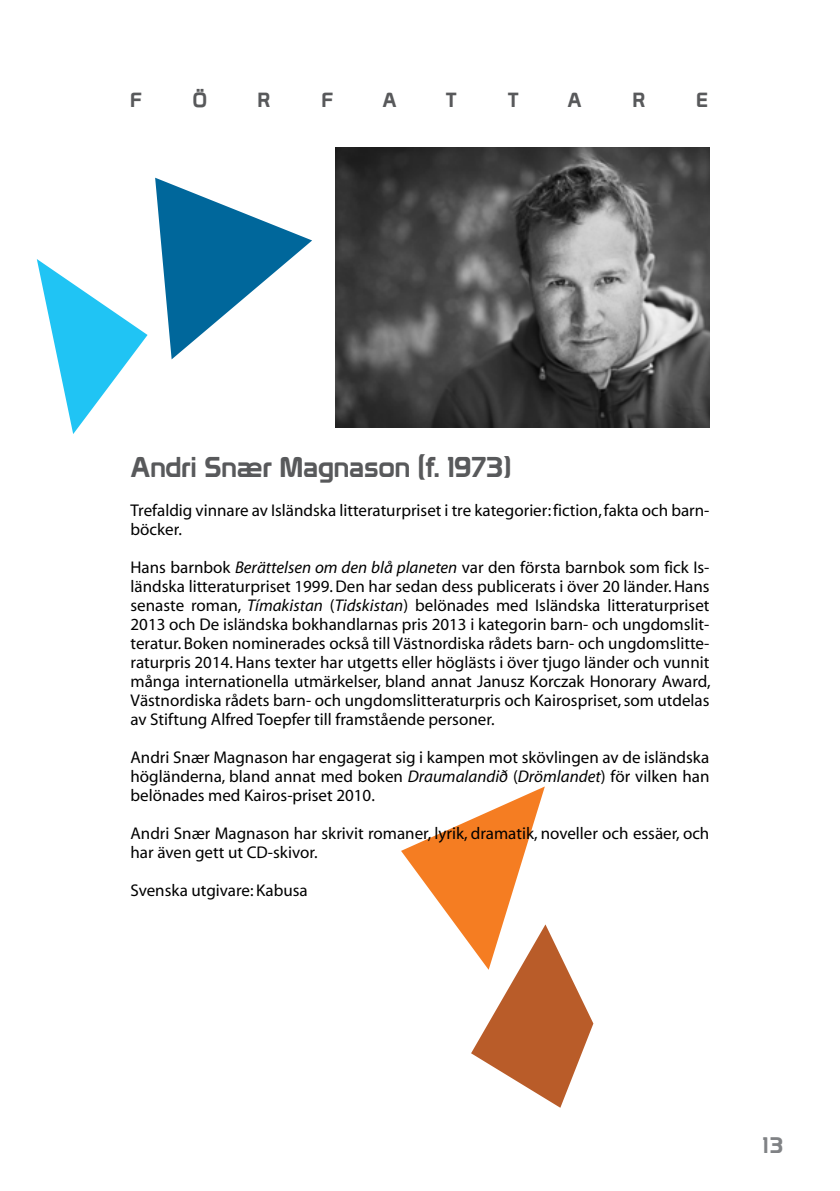
<style>
.page{position:relative;width:840px;height:1191px;background:#fff}
.page>*{position:absolute;margin:0;border:0;box-sizing:border-box;transform-origin:0 0}
.t1{font:28px "Prototype";color:#58595b}
.t2{font:22px "Prototype";color:#808285}
.t3{font:20px "Prototype";color:#58595b}
.t4{font:17px/19px "Myriad";color:#000}
.s1{font-style:italic}
</style>
<div class="page">
<svg style="left:37px;top:259px;width:110px;height:175px"></svg>
<svg style="left:155px;top:178px;width:157px;height:181px"></svg>
<svg style="left:401px;top:786px;width:192px;height:321px"></svg>
<img style="left:335px;top:147px;width:374px;height:280px">
<p class="t3" style="left:130px;top:88px;width:13px">F</p>
<p class="t3" style="left:192px;top:88px;width:16px">Ö</p>
<p class="t3" style="left:258px;top:88px;width:14px">R</p>
<p class="t3" style="left:321px;top:88px;width:13px">F</p>
<p class="t3" style="left:382px;top:88px;width:16px">A</p>
<p class="t3" style="left:445px;top:88px;width:12px">T</p>
<p class="t3" style="left:507px;top:88px;width:12px">T</p>
<p class="t3" style="left:567px;top:88px;width:16px">A</p>
<p class="t3" style="left:632px;top:88px;width:14px">R</p>
<p class="t3" style="left:696px;top:88px;width:13px">E</p>
<h1 class="t1" style="left:130px;top:451px;width:381px">Andri Snær Magnason (f. 1973)</h1>
<p class="t4" style="left:130px;top:501px;width:580px">Trefaldig vinnare av Isländska litteraturpriset i tre kategorier: fiction, fakta och barn&shy;böcker.</p>
<p class="t4" style="left:130px;top:558px;width:581px;text-align:justify">Hans barnbok <span class="s1">Berättelsen om den blå planeten</span> var den första barnbok som fick Is&shy;ländska litteraturpriset 1999. Den har sedan dess publicerats i över 20 länder. Hans senaste roman, <span class="s1">Tímakistan</span> (<span class="s1">Tidskistan</span>) belönades med Isländska litteraturpriset 2013 och De isländska bokhandlarnas pris 2013 i kategorin barn- och ungdomslit&shy;teratur. Boken nominerades också till Västnordiska rådets barn- och ungdomslitte&shy;raturpris 2014. Hans texter har utgetts eller höglästs i över tjugo länder och vunnit många internationella utmärkelser, bland annat Janusz Korczak Honorary Award, Västnordiska rådets barn- och ungdomslitteraturpris och Kairospriset, som utdelas av Stiftung Alfred Toepfer till framstående personer.</p>
<p class="t4" style="left:130px;top:748px;width:580px;text-align:justify">Andri Snær Magnason har engagerat sig i kampen mot skövlingen av de isländska högländerna, bland annat med boken <span class="s1">Draumalandið</span> (<span class="s1">Drömlandet</span>) för vilken han belönades med Kairos-priset 2010.</p>
<p class="t4" style="left:130px;top:824px;width:580px">Andri Snær Magnason har skrivit romaner, lyrik, dramatik, noveller och essäer, och har även gett ut CD-skivor.</p>
<p class="t4" style="left:130px;top:881px;width:179px">Svenska utgivare: Kabusa</p>
<p class="t2" style="left:762px;top:1132px;width:22px">13</p>
</div>
